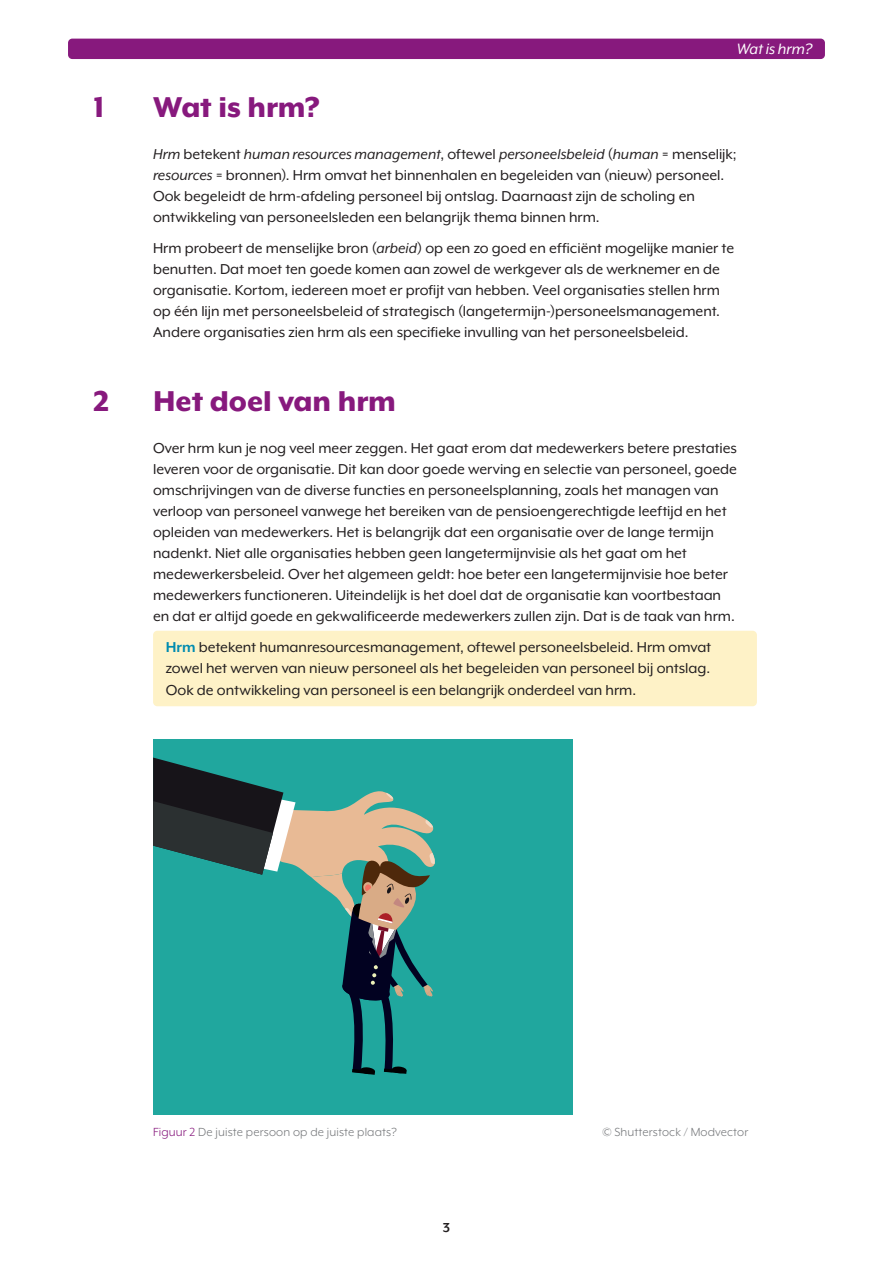
<style>
.page{position:relative;width:893px;height:1263px;background:#fff}
.page>*{position:absolute;margin:0;border:0;box-sizing:border-box;transform-origin:0 0}
.t1{font:800 33px "Mr Eaves XL Mod OT";letter-spacing:-.005em;color:#87197d}
.t2{font:italic 17.25px "Mr Eaves XL Mod OT";color:#fff}
.t3{font:16.5px/21px "Mr Eaves XL Mod OT";color:#231f20}
.t4{font:700 15px "Mr Eaves XL San OT";color:#231f20}
.t5{font:13.5px "Mr Eaves XL Mod OT";letter-spacing:.01em;color:#76787b}
.s1{font-style:italic}
.s2{font-weight:700;color:#008bb0}
.s3{color:#87197d}
</style>
<div class="page">
<div style="left:153px;top:631px;width:604px;height:75px;background:#fef2c7;border-radius:4px"></div>
<div style="left:153px;top:739px;width:420px;height:375px;background:#20a79e"></div>
<svg style="left:153px;top:757px;width:282px;height:318px"></svg>
<div style="left:68px;top:39px;width:757px;height:20px;background:#87197d;border-radius:4px"></div>
<p class="t2" style="left:737px;top:40px;width:77px">Wat is hrm?</p>
<h1 class="t1" style="left:94px;top:90px;width:13px">1</h1>
<h1 class="t1" style="left:153px;top:90px;width:168px">Wat is hrm?</h1>
<p class="t3" style="left:153px;top:143px;width:585px"><span class="s1">Hrm</span> betekent <span class="s1">human resources management</span>, oftewel <span class="s1">personeelsbeleid</span> (<span class="s1">human</span> = menselijk; <span class="s1">resources</span> = bronnen). Hrm omvat het binnenhalen en begeleiden van (nieuw) personeel.<br>Ook begeleidt de hrm-afdeling personeel bij ontslag. Daarnaast zijn de scholing en ontwikkeling van personeelsleden een belangrijk thema binnen hrm.</p>
<p class="t3" style="left:153px;top:238px;width:583px">Hrm probeert de menselijke bron (<span class="s1">arbeid</span>) op een zo goed en efficiënt mogelijke manier te benutten. Dat moet ten goede komen aan zowel de werkgever als de werknemer en de organisatie. Kortom, iedereen moet er profijt van hebben. Veel organisaties stellen hrm op één lijn met personeelsbeleid of strategisch (langetermijn-)personeelsmanagement.<br>Andere organisaties zien hrm als een specifieke invulling van het personeelsbeleid.</p>
<h1 class="t1" style="left:94px;top:384px;width:17px">2</h1>
<h1 class="t1" style="left:153px;top:384px;width:244px">Het doel van hrm</h1>
<p class="t3" style="left:153px;top:437px;width:585px">Over hrm kun je nog veel meer zeggen. Het gaat erom dat medewerkers betere prestaties leveren voor de organisatie. Dit kan door goede werving en selectie van personeel, goede omschrijvingen van de diverse functies en personeelsplanning, zoals het managen van verloop van personeel vanwege het bereiken van de pensioengerechtigde leeftijd en het opleiden van medewerkers. Het is belangrijk dat een organisatie over de lange termijn nadenkt. Niet alle organisaties hebben geen langetermijnvisie als het gaat om het medewerkersbeleid. Over het algemeen geldt: hoe beter een langetermijnvisie hoe beter medewerkers functioneren. Uiteindelijk is het doel dat de organisatie kan voortbestaan en dat er altijd goede en gekwalificeerde medewerkers zullen zijn. Dat is de taak van hrm.</p>
<p class="t3" style="left:166px;top:637px;width:547px;text-align:justify"><span class="s2">Hrm</span> betekent humanresourcesmanagement, oftewel personeelsbeleid. Hrm omvat zowel het werven van nieuw personeel als het begeleiden van personeel bij ontslag.<br>Ook de ontwikkeling van personeel is een belangrijk onderdeel van hrm.</p>
<p class="t5" style="left:153px;top:1125px;width:245px"><span class="s3">Figuur 2</span> De juiste persoon op de juiste plaats?</p>
<p class="t5" style="left:602px;top:1125px;width:147px">© Shutterstock / Modvector</p>
<p class="t4" style="left:443px;top:1220px;width:9px">3</p>
</div>
